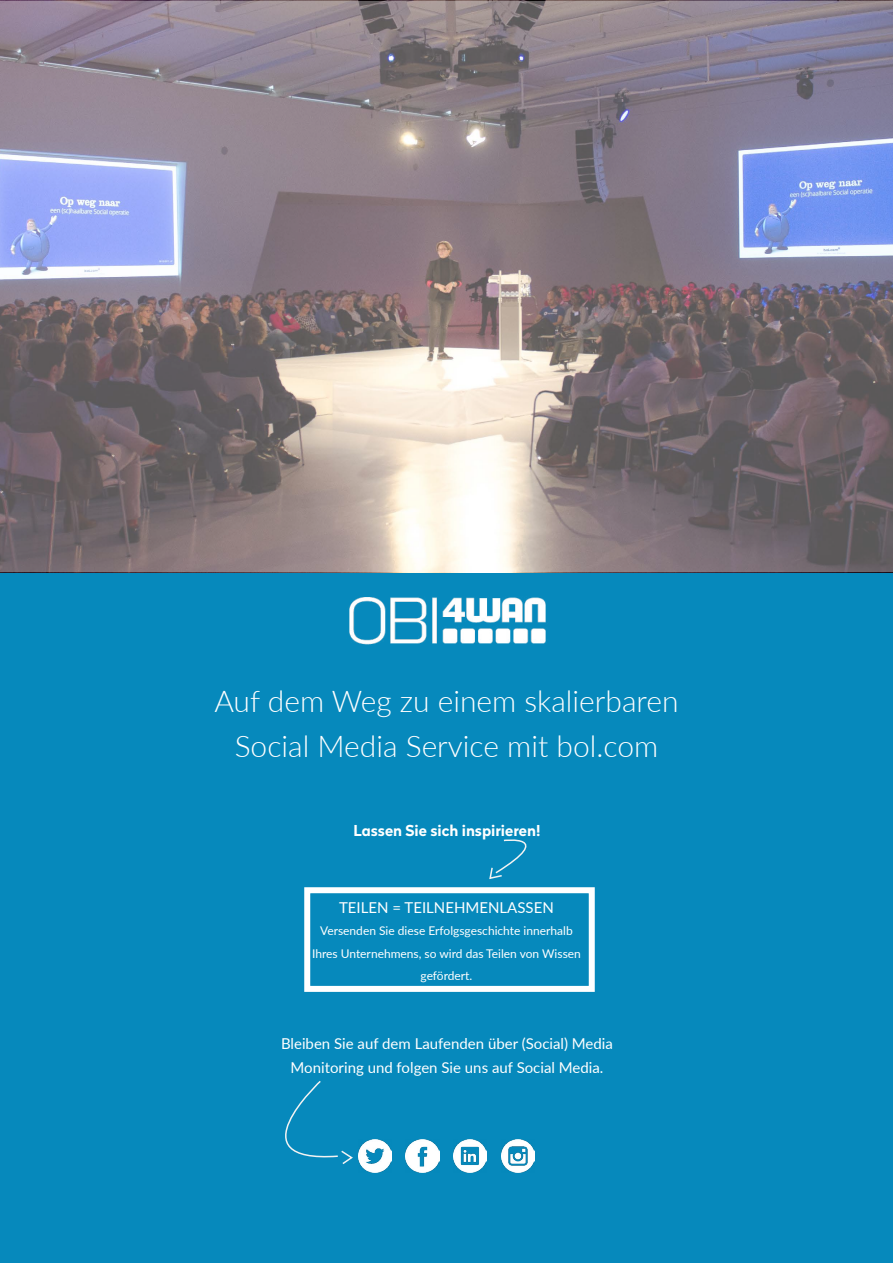
<style>
.page{position:relative;width:893px;height:1263px;background:#fff}
.page>*{position:absolute;margin:0;border:0;box-sizing:border-box;transform-origin:0 0}
.t1{font:300 30px/45px "Lato";color:#fff;text-align:center}
.t2{font:15px/24px "Lato";color:#fff;text-align:center}
.t3{font:700 15px "Radikal W01";color:#fff}
.t4{font:12px/22.5px "Lato";color:#fff;text-align:center}
</style>
<div class="page">
<div style="left:0;top:572px;width:893px;height:691px;background:#0689bc"></div>
<img style="left:501px;top:1139px;width:34px;height:34px">
<img style="left:453px;top:1139px;width:34px;height:34px">
<img style="left:358px;top:1139px;width:34px;height:34px">
<img style="left:406px;top:1139px;width:33px;height:34px">
<svg style="left:285px;top:1081px;width:68px;height:84px"></svg>
<div style="left:304px;top:887px;width:291px;height:105px;border:6px solid #fff"></div>
<svg style="left:489px;top:839px;width:38px;height:41px"></svg>
<svg style="left:1px;top:1px;width:892px;height:571px;background:#8d858f"></svg>
<img style="left:349px;top:597px;width:197px;height:47px">
<h1 class="t1" style="left:214px;top:678px;width:466px">Auf dem Weg zu einem skalierbaren<br>Social Media Service mit bol.com</h1>
<p class="t3" style="left:354px;top:821px;width:188px">Lassen Sie sich inspirieren!</p>
<p class="t2" style="left:339px;top:894px;width:216px">TEILEN = TEILNEHMENLASSEN</p>
<p class="t4" style="left:312px;top:919px;width:270px">Versenden Sie diese Erfolgsgeschichte innerhalb<br>Ihres Unternehmens, so wird das Teilen von Wissen gefördert.</p>
<p class="t2" style="left:281px;top:1031px;width:333px">Bleiben Sie auf dem Laufenden über (Social) Media<br>Monitoring und folgen Sie uns auf Social Media.</p>
</div>
